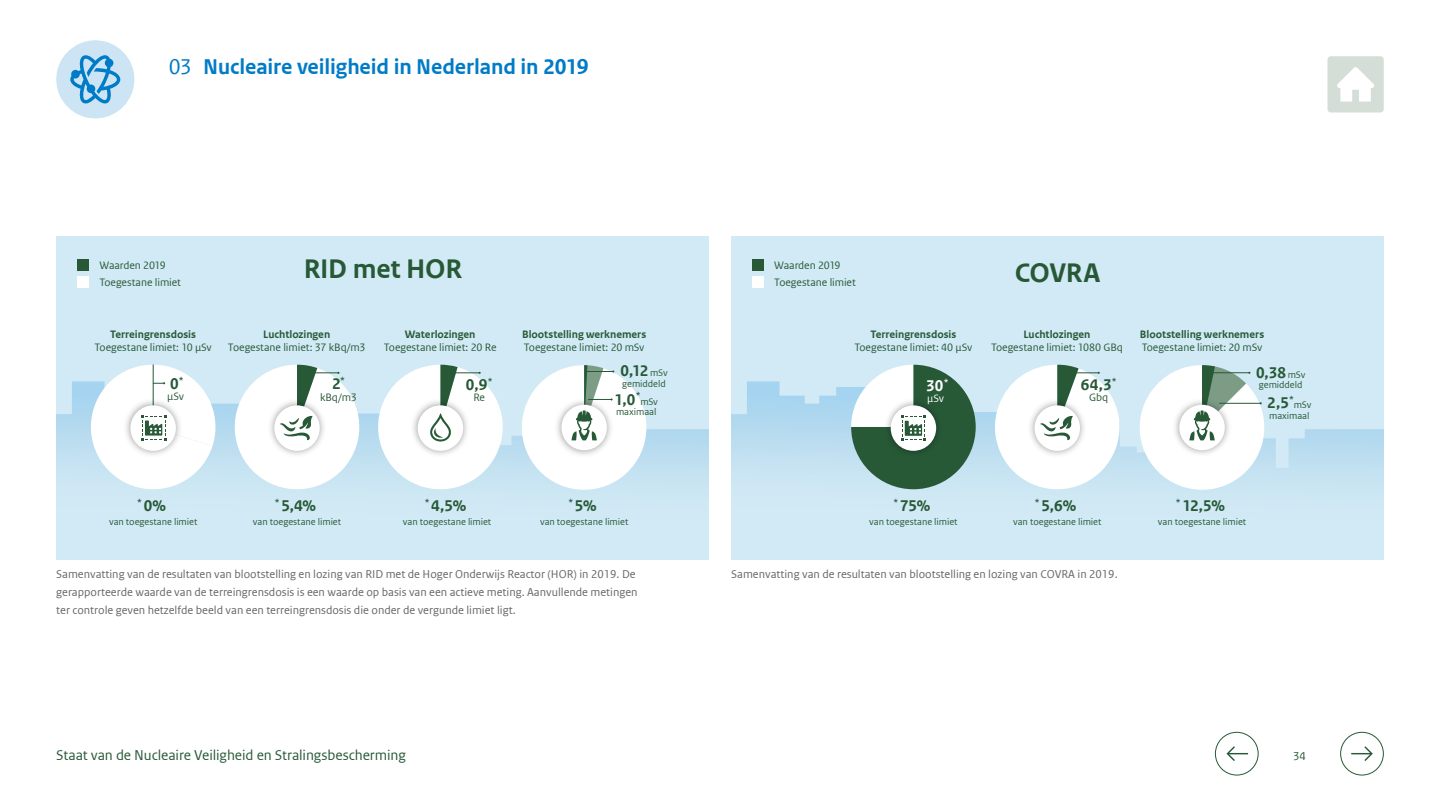
<style>
.page{position:relative;width:1440px;height:810px;background:#fff}
.page>*{position:absolute;margin:0;border:0;box-sizing:border-box;transform-origin:0 0}
.t1{font:700 28.28px "Rijksoverheid Sans Web Text";letter-spacing:-.01em;color:#275937}
.t2{font:700 22.5px "Rijksoverheid Sans Web Text";letter-spacing:-.005em;color:#007bc7}
.t3{font:700 16.35px "Rijksoverheid Sans Web Text";letter-spacing:-.015em;color:#275937}
.t4{font:700 16.35px "Rijksoverheid Sans Web Text";color:#fff}
.t5{font:15px "Rijksoverheid Sans Web Text";letter-spacing:-.005em;color:#275937}
.t6{font:12px/18px "Rijksoverheid Sans Web Text";color:#666}
.t7{font:12px "Rijksoverheid Sans Web Text";color:#275937}
.t8{font:11.32px "Rijksoverheid Sans Web Text";letter-spacing:-.005em;color:#275937}
.t9{font:700 11.32px "Rijksoverheid Sans Web Text";color:#275937}
.t10{font:11.32px "Rijksoverheid Sans Web Text";color:#fff}
.t11{font:10.05px/10.7px "Rijksoverheid Sans Web Text";letter-spacing:-.005em;color:#275937;text-align:right}
.t12{font:700 8.77px "Rijksoverheid Sans Web Text";color:#275937}
.s1{font-weight:400}
.s2{font-weight:400;font-size:10.05px}
</style>
<div class="page">
<div style="left:1340px;top:732px;width:44px;height:43px;border:1px solid #275937;border-radius:50%"></div>
<svg style="left:1351px;top:746px;width:22px;height:15px"></svg>
<div style="left:1215px;top:732px;width:44px;height:43px;border:1px solid #275937;border-radius:50%"></div>
<svg style="left:1226px;top:746px;width:22px;height:15px"></svg>
<svg style="left:1328px;top:56px;width:56px;height:56px"></svg>
<div style="left:56px;top:40px;width:78px;height:78px;background:#cce4f4;border-radius:50%"></div>
<svg style="left:70px;top:55px;width:50px;height:49px"></svg>
<div style="left:56px;top:236px;width:653px;height:324px;background:#d2eaf5"></div>
<svg style="left:56px;top:381px;width:653px;height:102px"></svg>
<div style="left:77px;top:259px;width:12px;height:12px;background:#275937"></div>
<div style="left:77px;top:276px;width:12px;height:12px;background:#fff"></div>
<svg style="left:227px;top:365px;width:427px;height:125px"></svg>
<hr style="left:153px;top:364px;width:1px;height:62px;background:#275937">
<svg style="left:83px;top:365px;width:132px;height:124px"></svg>
<div style="left:731px;top:236px;width:653px;height:324px;background:#d2eaf5"></div>
<svg style="left:731px;top:381px;width:653px;height:109px"></svg>
<svg style="left:851px;top:365px;width:125px;height:124px"></svg>
<div style="left:752px;top:259px;width:11px;height:12px;background:#275937"></div>
<div style="left:752px;top:276px;width:11px;height:12px;background:#fff"></div>
<svg style="left:987px;top:365px;width:141px;height:125px"></svg>
<svg style="left:1134px;top:365px;width:136px;height:125px"></svg>
<h2 class="t2" style="left:169px;top:54px;width:421px"><span class="s1">03</span> Nucleaire veiligheid in Nederland in 2019</h2>
<p class="t8" style="left:99px;top:259px;width:68px">Waarden 2019</p>
<p class="t8" style="left:99px;top:276px;width:83px">Toegestane limiet</p>
<h1 class="t1" style="left:304px;top:253px;width:160px">RID met HOR</h1>
<p class="t8" style="left:774px;top:259px;width:68px">Waarden 2019</p>
<p class="t8" style="left:774px;top:276px;width:83px">Toegestane limiet</p>
<h1 class="t1" style="left:1015px;top:257px;width:87px">COVRA</h1>
<p class="t9" style="left:110px;top:328px;width:87px">Terreingrensdosis</p>
<p class="t9" style="left:263px;top:328px;width:69px">Luchtlozingen</p>
<p class="t9" style="left:405px;top:328px;width:72px">Waterlozingen</p>
<p class="t9" style="left:522px;top:328px;width:126px">Blootstelling werknemers</p>
<p class="t9" style="left:870px;top:328px;width:87px">Terreingrensdosis</p>
<p class="t9" style="left:1024px;top:328px;width:69px">Luchtlozingen</p>
<p class="t9" style="left:1140px;top:328px;width:126px">Blootstelling werknemers</p>
<p class="t8" style="left:94px;top:341px;width:119px">Toegestane limiet: 10 µSv</p>
<p class="t8" style="left:228px;top:341px;width:139px">Toegestane limiet: 37 kBq/m3</p>
<p class="t8" style="left:384px;top:341px;width:114px">Toegestane limiet: 20 Re</p>
<p class="t8" style="left:524px;top:341px;width:122px">Toegestane limiet: 20 mSv</p>
<p class="t8" style="left:854px;top:341px;width:120px">Toegestane limiet: 40 µSv</p>
<p class="t8" style="left:991px;top:341px;width:133px">Toegestane limiet: 1080 GBq</p>
<p class="t8" style="left:1142px;top:341px;width:122px">Toegestane limiet: 20 mSv</p>
<h3 class="t3" style="left:621px;top:362px;width:49px">0,12 <span class="s2">mSv</span></h3>
<h3 class="t3" style="left:332px;top:375px;width:14px">2<sup>*</sup></h3>
<p class="t8" style="left:320px;top:390px;width:38px">kBq/m3</p>
<p class="t12" style="left:179px;top:375px;width:6px">*</p>
<p class="t8" style="left:167px;top:389px;width:18px">µSv</p>
<h3 class="t3" style="left:466px;top:376px;width:28px">0,9<sup>*</sup></h3>
<p class="t8" style="left:473px;top:391px;width:13px">Re</p>
<h3 class="t3" style="left:170px;top:375px;width:10px">0</h3>
<p class="t11" style="left:622px;top:378px;width:45px">gemiddeld</p>
<h3 class="t3" style="left:615px;top:390px;width:28px">1,0<sup>*</sup></h3>
<p class="t11" style="left:616px;top:396px;width:43px">mSv maximaal</p>
<h3 class="t4" style="left:926px;top:377px;width:24px">30<sup>*</sup></h3>
<p class="t10" style="left:927px;top:392px;width:18px">µSv</p>
<h3 class="t3" style="left:1256px;top:363px;width:51px">0,38 <span class="s2">mSv</span></h3>
<p class="t11" style="left:1259px;top:380px;width:45px">gemiddeld</p>
<h3 class="t3" style="left:1081px;top:376px;width:37px">64,3<sup>*</sup></h3>
<p class="t8" style="left:1089px;top:391px;width:21px">Gbq</p>
<h3 class="t3" style="left:1267px;top:394px;width:28px">2,5<sup>*</sup></h3>
<p class="t11" style="left:1269px;top:400px;width:44px">mSv maximaal</p>
<h3 class="t3" style="left:137px;top:496px;width:30px"><sup>*</sup> 0%</h3>
<p class="t11" style="left:109px;top:516px;width:90px">van toegestane limiet</p>
<h3 class="t3" style="left:275px;top:496px;width:43px"><sup>*</sup> 5,4%</h3>
<p class="t11" style="left:253px;top:516px;width:90px">van toegestane limiet</p>
<h3 class="t3" style="left:425px;top:496px;width:43px"><sup>*</sup> 4,5%</h3>
<p class="t11" style="left:403px;top:516px;width:90px">van toegestane limiet</p>
<h3 class="t3" style="left:568px;top:496px;width:30px"><sup>*</sup> 5%</h3>
<p class="t11" style="left:540px;top:516px;width:90px">van toegestane limiet</p>
<h3 class="t3" style="left:893px;top:496px;width:38px"><sup>*</sup> 75%</h3>
<p class="t11" style="left:869px;top:516px;width:90px">van toegestane limiet</p>
<h3 class="t3" style="left:1035px;top:496px;width:43px"><sup>*</sup> 5,6%</h3>
<p class="t11" style="left:1013px;top:516px;width:90px">van toegestane limiet</p>
<h3 class="t3" style="left:1176px;top:496px;width:51px"><sup>*</sup> 12,5%</h3>
<p class="t11" style="left:1158px;top:516px;width:90px">van toegestane limiet</p>
<p class="t6" style="left:56px;top:565px;width:583px">Samenvatting van de resultaten van blootstelling en lozing van RID met de Hoger Onderwijs Reactor (HOR) in 2019. De gerapporteerde waarde van de terreingrensdosis is een waarde op basis van een actieve meting. Aanvullende metingen ter controle geven hetzelfde beeld van een terreingrensdosis die onder de vergunde limiet ligt.</p>
<p class="t6" style="left:731px;top:565px;width:388px">Samenvatting van de resultaten van blootstelling en lozing van COVRA in 2019.</p>
<p class="t5" style="left:56px;top:746px;width:351px">Staat van de Nucleaire Veiligheid en Stralingsbescherming</p>
<p class="t7" style="left:1293px;top:749px;width:14px">34</p>
</div>
